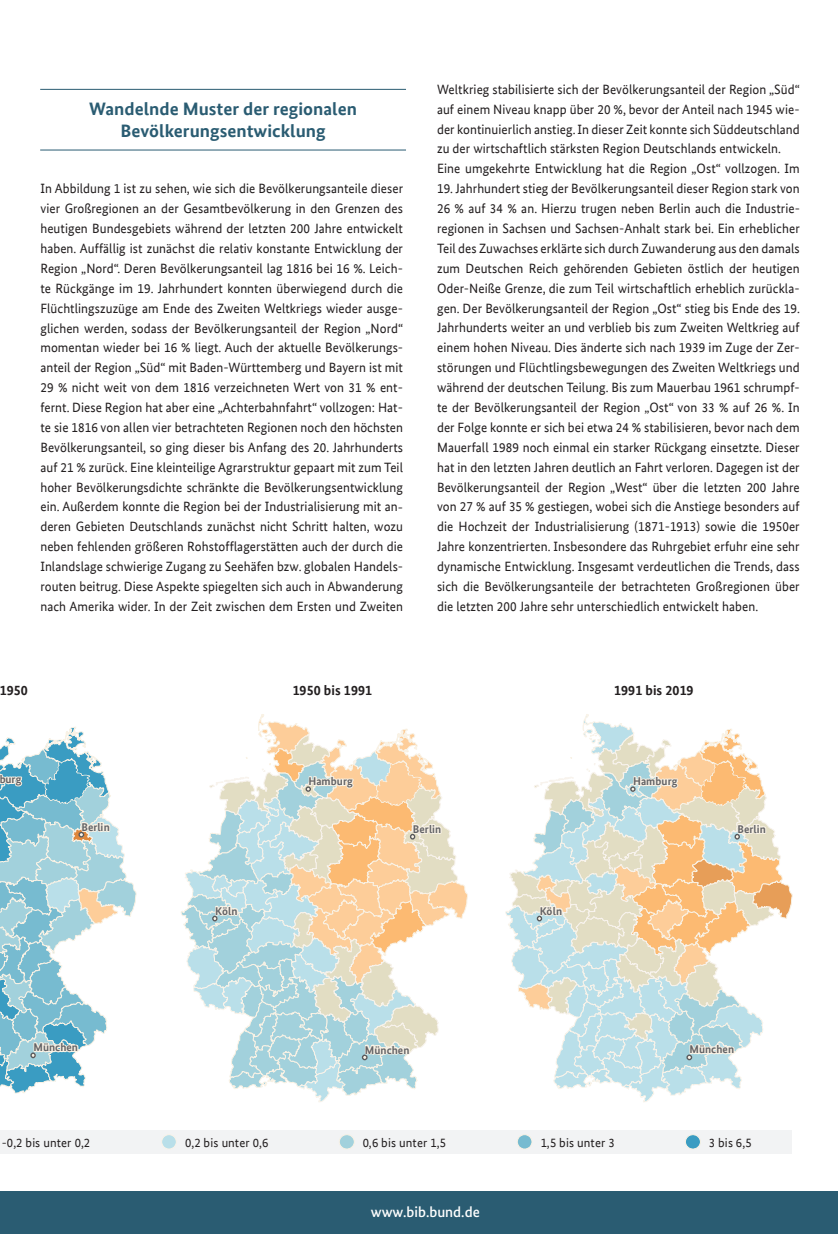
<style>
.page{position:relative;width:838px;height:1234px;background:#fff}
.page>*{position:absolute;margin:0;border:0;box-sizing:border-box;transform-origin:0 0}
.t1{font:700 18px/21.6px "Bundes Sans Office";color:#2a5c72;text-align:center;scale:1.05 1}
.t2{font:500 15px "Bundes Sans";color:#fff}
.t3{font:700 13.95px "Bundes Sans Web";letter-spacing:.01em;color:#231f20}
.t4{font:13.5px/19.8px "Bundes Sans Office";letter-spacing:.005em;color:#231f20;text-align:justify}
.t5{font:12.6px "Bundes Sans Web";letter-spacing:.015em;color:#231f20}
.t6{font:700 11.25px "Bundes Sans Web";letter-spacing:.005em;color:#636366}
</style>
<div class="page">
<hr style="left:40px;top:89px;width:366px;height:1px;background:#2a5c72">
<hr style="left:40px;top:150px;width:366px;height:1px;background:#2a5c72">
<div style="left:0;top:1191px;width:838px;height:42px;background:#2a5c72"></div>
<div style="left:0;top:1129px;width:791px;height:24px;background:#f2f3f4"></div>
<svg style="left:162px;top:1135px;width:14px;height:14px"></svg>
<svg style="left:339px;top:1134px;width:16px;height:15px"></svg>
<svg style="left:517px;top:1134px;width:15px;height:15px"></svg>
<svg style="left:685px;top:1134px;width:16px;height:15px"></svg>
<svg style="left:181px;top:714px;width:287px;height:388px"></svg>
<svg style="left:505px;top:714px;width:287px;height:388px"></svg>
<svg style="left:0;top:726px;width:137px;height:368px"></svg>
<h1 class="t1" style="left:89px;top:98px;width:257px">Wandelnde Muster der regionalen<br>Bevölkerungsentwicklung</h1>
<p class="t4" style="left:40px;top:179px;width:364px">In Abbildung 1 ist zu sehen, wie sich die Bevölkerungsanteile dieser vier Großregionen an der Gesamtbevölkerung in den Grenzen des heutigen Bundesgebiets während der letzten 200 Jahre entwickelt haben. Auffällig ist zunächst die relativ konstante Entwicklung der Region „Nord“. Deren Bevölkerungsanteil lag 1816 bei 16 %. Leich&shy;te Rückgänge im 19. Jahrhundert konnten überwiegend durch die Flüchtlingszuzüge am Ende des Zweiten Weltkriegs wieder ausge&shy;glichen werden, sodass der Bevölkerungsanteil der Region „Nord“ momentan wieder bei 16 % liegt. Auch der aktuelle Bevölkerungs&shy;anteil der Region „Süd“ mit Baden-Württemberg und Bayern ist mit 29 % nicht weit von dem 1816 verzeichneten Wert von 31 % ent&shy;fernt. Diese Region hat aber eine „Achterbahnfahrt“ vollzogen: Hat&shy;te sie 1816 von allen vier betrachteten Regionen noch den höchsten Bevölkerungsanteil, so ging dieser bis Anfang des 20. Jahrhunderts auf 21 % zurück. Eine kleinteilige Agrarstruktur gepaart mit zum Teil hoher Bevölkerungsdichte schränkte die Bevölkerungsentwicklung ein. Außerdem konnte die Region bei der Industrialisierung mit an&shy;deren Gebieten Deutschlands zunächst nicht Schritt halten, wozu neben fehlenden größeren Rohstofflagerstätten auch der durch die Inlandslage schwierige Zugang zu Seehäfen bzw. globalen Handels&shy;routen beitrug. Diese Aspekte spiegelten sich auch in Abwanderung nach Amerika wider. In der Zeit zwischen dem Ersten und Zweiten</p>
<p class="t4" style="left:437px;top:79px;width:364px;text-align:left">Weltkrieg stabilisierte sich der Bevölkerungsanteil der Region „Süd“ auf einem Niveau knapp über 20 %, bevor der Anteil nach 1945 wie&shy;der kontinuierlich anstieg. In dieser Zeit konnte sich Süddeutschland zu der wirtschaftlich stärksten Region Deutschlands entwickeln.<br>Eine umgekehrte Entwicklung hat die Region „Ost“ vollzogen. Im</p>
<p class="t4" style="left:437px;top:179px;width:364px">19. Jahrhundert stieg der Bevölkerungsanteil dieser Region stark von 26 % auf 34 % an. Hierzu trugen neben Berlin auch die Industrie&shy;regionen in Sachsen und Sachsen-Anhalt stark bei. Ein erheblicher Teil des Zuwachses erklärte sich durch Zuwanderung aus den damals zum Deutschen Reich gehörenden Gebieten östlich der heutigen Oder-Neiße Grenze, die zum Teil wirtschaftlich erheblich zurückla&shy;gen. Der Bevölkerungsanteil der Region „Ost“ stieg bis Ende des 19.<br>Jahrhunderts weiter an und verblieb bis zum Zweiten Weltkrieg auf einem hohen Niveau. Dies änderte sich nach 1939 im Zuge der Zer&shy;störungen und Flüchtlingsbewegungen des Zweiten Weltkriegs und während der deutschen Teilung. Bis zum Mauerbau 1961 schrumpf&shy;te der Bevölkerungsanteil der Region „Ost“ von 33 % auf 26 %. In der Folge konnte er sich bei etwa 24 % stabilisieren, bevor nach dem Mauerfall 1989 noch einmal ein starker Rückgang einsetzte. Dieser hat in den letzten Jahren deutlich an Fahrt verloren. Dagegen ist der Bevölkerungsanteil der Region „West“ über die letzten 200 Jahre von 27 % auf 35 % gestiegen, wobei sich die Anstiege besonders auf die Hochzeit der Industrialisierung (1871-1913) sowie die 1950er Jahre konzentrierten. Insbesondere das Ruhrgebiet erfuhr eine sehr dynamische Entwicklung. Insgesamt verdeutlichen die Trends, dass sich die Bevölkerungsanteile der betrachteten Großregionen über die letzten 200 Jahre sehr unterschiedlich entwickelt haben.</p>
<p class="t3" style="left:0;top:682px;width:30px">1950</p>
<p class="t3" style="left:293px;top:682px;width:81px">1950 bis 1991</p>
<p class="t3" style="left:614px;top:682px;width:81px">1991 bis 2019</p>
<p class="t6" style="left:-1px;top:772px;width:24px">burg</p>
<p class="t6" style="left:81px;top:820px;width:30px">Berlin</p>
<p class="t6" style="left:33px;top:1040px;width:46px">München</p>
<p class="t6" style="left:215px;top:904px;width:24px">Köln</p>
<p class="t6" style="left:308px;top:774px;width:46px">Hamburg</p>
<p class="t6" style="left:413px;top:822px;width:30px">Berlin</p>
<p class="t6" style="left:365px;top:1042px;width:46px">München</p>
<p class="t6" style="left:540px;top:904px;width:24px">Köln</p>
<p class="t6" style="left:633px;top:774px;width:46px">Hamburg</p>
<p class="t6" style="left:737px;top:822px;width:30px">Berlin</p>
<p class="t6" style="left:689px;top:1042px;width:46px">München</p>
<p class="t5" style="left:2px;top:1134px;width:90px">-0,2 bis unter 0,2</p>
<p class="t5" style="left:185px;top:1134px;width:85px">0,2 bis unter 0,6</p>
<p class="t5" style="left:363px;top:1134px;width:85px">0,6 bis unter 1,5</p>
<p class="t5" style="left:541px;top:1134px;width:75px">1,5 bis unter 3</p>
<p class="t5" style="left:709px;top:1134px;width:44px">3 bis 6,5</p>
<p class="t2" style="left:371px;top:1202px;width:110px">www.bib.bund.de</p>
</div>
